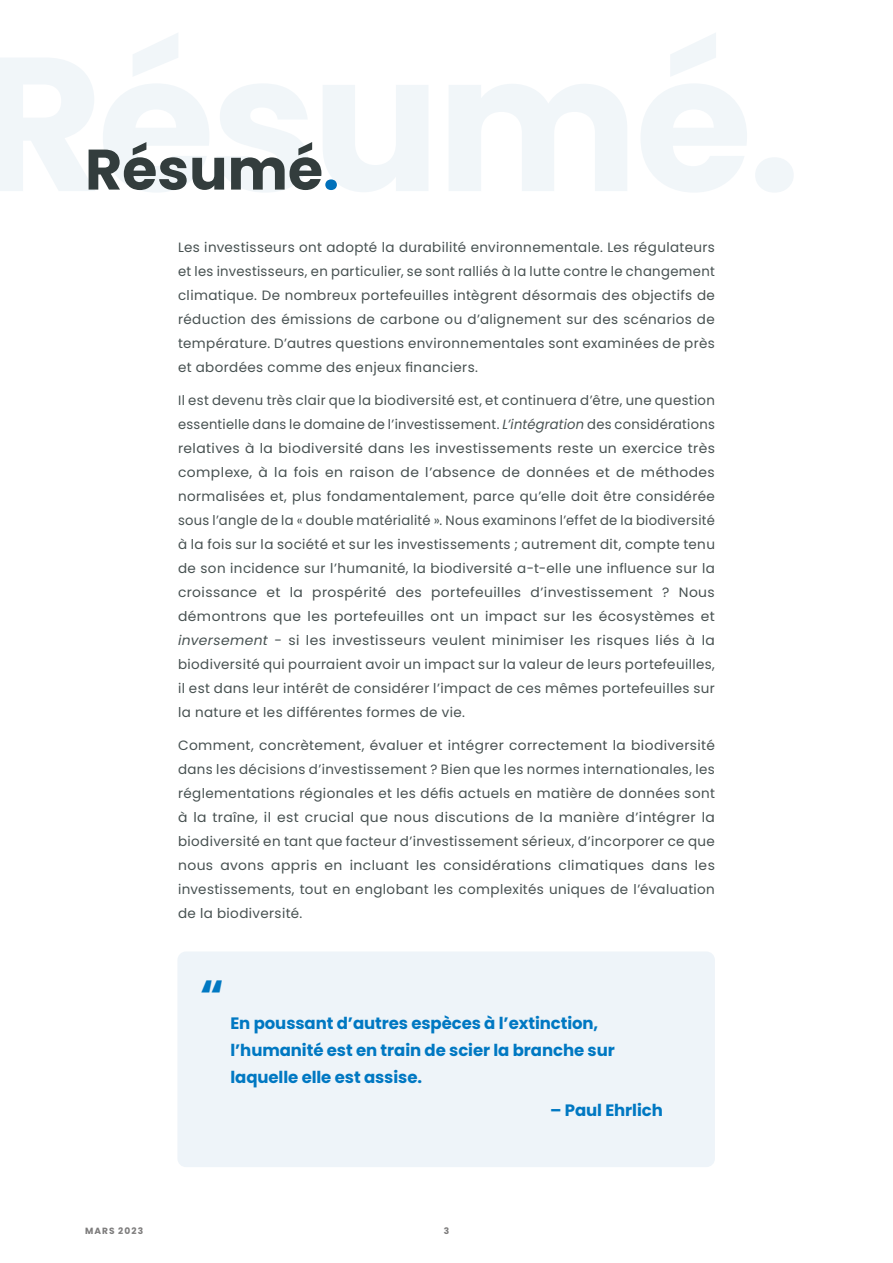
<style>
.page{position:relative;width:893px;height:1263px;background:#fff}
.page>*{position:absolute;margin:0;border:0;box-sizing:border-box;transform-origin:0 0}
.t1{font:700 57px "Poppins";color:#333d3d}
.t2{font:700 45px "Poppins";color:#0078c2}
.t3{font:700 16.5px/27px "Poppins";letter-spacing:-.005em;color:#0078c2}
.t4{font:13.5px/24px "Poppins";letter-spacing:.03em;color:#475151;text-align:justify}
.t5{font:700 9px "Poppins";letter-spacing:.12em;color:#7c7b7b}
.s1{color:#0070ba}
.s2{font-style:italic}
</style>
<div class="page">
<div style="left:177px;top:951px;width:538px;height:216px;background:#eef4f9;border-radius:9px"></div>
<h1 class="t1" style="left:85px;top:137px;width:256px">Résumé<span class="s1">.</span></h1>
<p class="t4" style="left:178px;top:236px;width:538px">Les investisseurs ont adopté la durabilité environnementale. Les régulateurs et les investisseurs, en particulier, se sont ralliés à la lutte contre le changement climatique. De nombreux portefeuilles intègrent désormais des objectifs de réduction des émissions de carbone ou d’alignement sur des scénarios de température. D’autres questions environnementales sont examinées de près et abordées comme des enjeux financiers.</p>
<p class="t4" style="left:178px;top:388px;width:538px">Il est devenu très clair que la biodiversité est, et continuera d’être, une question essentielle dans le domaine de l’investissement. <span class="s2">L’intégration</span> des considérations relatives à la biodiversité dans les investissements reste un exercice très complexe, à la fois en raison de l’absence de données et de méthodes normalisées et, plus fondamentalement, parce qu’elle doit être considérée sous l’angle de la « double matérialité ». Nous examinons l’effet de la biodiversité à la fois sur la société et sur les investissements ; autrement dit, compte tenu de son incidence sur l’humanité, la biodiversité a-t-elle une influence sur la croissance et la prospérité des portefeuilles d’investissement ? Nous démontrons que les portefeuilles ont un impact sur les écosystèmes et <span class="s2">inversement</span> - si les investisseurs veulent minimiser les risques liés à la biodiversité qui pourraient avoir un impact sur la valeur de leurs portefeuilles, il est dans leur intérêt de considérer l’impact de ces mêmes portefeuilles sur la nature et les différentes formes de vie.</p>
<p class="t4" style="left:178px;top:733px;width:538px">Comment, concrètement, évaluer et intégrer correctement la biodiversité dans les décisions d’investissement ? Bien que les normes internationales, les réglementations régionales et les défis actuels en matière de données sont à la traîne, il est crucial que nous discutions de la manière d’intégrer la biodiversité en tant que facteur d’investissement sérieux, d’incorporer ce que nous avons appris en incluant les considérations climatiques dans les investissements, tout en englobant les complexités uniques de l’évaluation de la biodiversité.</p>
<h2 class="t2" style="left:200px;top:970px;width:26px">“</h2>
<p class="t3" style="left:230px;top:1010px;width:386px">En poussant d’autres espèces à l’extinction, l’humanité est en train de scier la branche sur laquelle elle est assise.</p>
<p class="t3" style="left:550px;top:1097px;width:114px">– Paul Ehrlich</p>
<p class="t5" style="left:85px;top:1225px;width:60px">MARS 2023</p>
<p class="t5" style="left:444px;top:1225px;width:7px">3</p>
</div>
